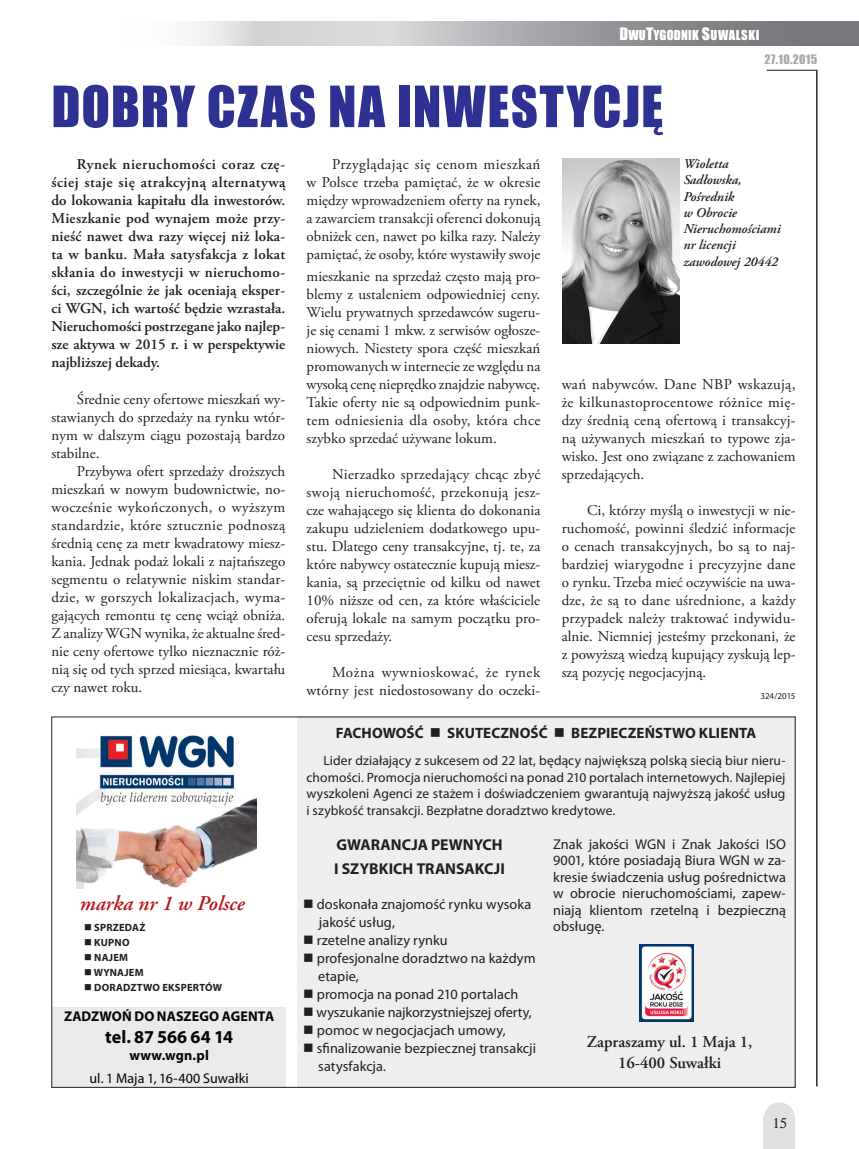
<style>
.page{position:relative;width:859px;height:1149px;background:#fff}
.page>*{position:absolute;margin:0;border:0;box-sizing:border-box;transform-origin:0 0}
._2_tytul_impact_35{font:52.5px "Impact";letter-spacing:.03em;color:#2e3092}
._1_tekst_bez_wcecia{font:italic 600 21px "Adobe Garamond Pro";color:#b8151b}
._6_ramka{font:700 18.15px "Myriad Pro";color:#080302}
._1_tekst_bez_wcecia-2{font:600 16.5px "Adobe Garamond Pro";color:#231f20}
._6_ramka-2{font:700 15.75px "Myriad Pro";color:#231f20}
._1_tekst{font:15px/18px "Adobe Garamond Pro";color:#231f20;text-align:justify}
._1_tekst-2{font:600 15px/18px "Adobe Garamond Pro";color:#231f20;text-align:justify}
._6_ramka-3{font:700 15px "Myriad Pro";letter-spacing:.005em;color:#231f20}
.t1{font:15px "Times";color:#231f20}
._6_ramka-4{font:14.25px "Myriad Pro";letter-spacing:.005em;color:#231f20}
._1_tekst_bez_wcecia-3{font:14.25px/16.5px "Myriad Pro";letter-spacing:.005em;color:#231f20;text-align:justify}
._6_ramka-5{font:700 14.1px "Myriad Pro";letter-spacing:.01em;color:#080302}
._6_ramka-6{font:14.1px "Myriad Pro";letter-spacing:.005em;color:#080302}
._6_ramka-7{font:13.5px/16.5px "Myriad Pro";letter-spacing:.005em;color:#231f20;text-align:justify}
._4_podpis{font:italic 600 13.5px "Adobe Garamond Pro";color:#231f20}
.t2{font:12.6px "Impact";letter-spacing:.015em;color:#fff}
.t3{font:12px "Impact";letter-spacing:.03em;color:#a8a9ad}
._1_tekst_bez_wcecia-4{font:700 10.5px "Myriad Pro";letter-spacing:.02em;color:#231f20}
._6_ramka-8{font:9px "Myriad Pro";letter-spacing:-.01em;color:#231f20}
.s1{font-size:15.75px}
</style>
<div class="page">
<svg style="left:193px;top:21px;width:666px;height:25px;background:#abadaf"></svg>
<hr style="left:816px;top:70px;width:1px;height:1015px;background:#231f20">
<hr style="left:767px;top:70px;width:50px;height:1px;background:#231f20">
<div style="left:764px;top:1101px;width:31px;height:33px;background:#e0e1e3;border-radius:50%"></div>
<div style="left:764px;top:1117px;width:31px;height:31px;background:#e0e1e3"></div>
<div style="left:297px;top:716px;width:498px;height:371px;background:#eeeeef"></div>
<img style="left:76px;top:735px;width:180px;height:153px">
<div style="left:52px;top:1006px;width:234px;height:80px;background:#e9eaeb"></div>
<img style="left:639px;top:944px;width:54px;height:77px">
<img style="left:562px;top:158px;width:117px;height:185px">
<p class="t2" style="left:619px;top:26px;width:141px"><span class="s1">D</span>WU<span class="s1">T</span>YGODNIK <span class="s1">S</span>UWALSKI</p>
<p class="_2_tytul_impact_35" style="left:51px;top:66px;width:613px">DOBRY CZAS NA INWESTYCJĘ</p>
<p class="t3" style="left:764px;top:50px;width:54px">27.10.2015</p>
<p class="_1_tekst-2" style="left:51px;top:156px;width:235px;text-indent:26px">Rynek nieruchomości coraz czę&shy;ściej staje się atrakcyjną alternatywą do lokowania kapitału dla inwestorów.<br>Mieszkanie pod wynajem może przy&shy;nieść nawet dwa razy więcej niż loka&shy;ta w banku. Mała satysfakcja z lokat skłania do inwestycji w nieruchomo&shy;ści, szczególnie że jak oceniają eksper&shy;ci WGN, ich wartość będzie wzrastała.<br>Nieruchomości postrzegane jako najlep&shy;sze aktywa w 2015 r. i w perspektywie najbliższej dekady.</p>
<p class="_1_tekst" style="left:51px;top:390px;width:235px;text-indent:26px">Średnie ceny ofertowe mieszkań wy&shy;stawianych do sprzedaży na rynku wtór&shy;nym w dalszym ciągu pozostają bardzo stabilne.</p>
<p class="_1_tekst" style="left:51px;top:462px;width:235px;text-indent:26px">Przybywa ofert sprzedaży droższych mieszkań w nowym budownictwie, no&shy;wocześnie wykończonych, o wyższym standardzie, które sztucznie podnoszą średnią cenę za metr kwadratowy miesz&shy;kania. Jednak podaż lokali z najtańszego segmentu o relatywnie niskim standar&shy;dzie, w gorszych lokalizacjach, wyma&shy;gających remontu tę cenę wciąż obniża.<br>Z analizy WGN wynika, że aktualne śred&shy;nie ceny ofertowe tylko nieznacznie róż&shy;nią się od tych sprzed miesiąca, kwartału czy nawet roku.</p>
<p class="_1_tekst_bez_wcecia" style="left:80px;top:890px;width:166px">marka nr 1 w Polsce</p>
<p class="_1_tekst_bez_wcecia-4" style="left:84px;top:921px;width:63px">■ SPRZEDAŻ</p>
<p class="_1_tekst_bez_wcecia-4" style="left:84px;top:936px;width:47px">■ KUPNO</p>
<p class="_1_tekst_bez_wcecia-4" style="left:84px;top:951px;width:46px">■ NAJEM</p>
<p class="_1_tekst_bez_wcecia-4" style="left:84px;top:966px;width:61px">■ WYNAJEM</p>
<p class="_1_tekst_bez_wcecia-4" style="left:84px;top:981px;width:139px">■ DORADZTWO EKSPERTÓW</p>
<p class="_6_ramka-5" style="left:64px;top:1007px;width:212px">ZADZWOŃ DO NASZEGO AGENTA</p>
<p class="_6_ramka" style="left:105px;top:1025px;width:129px">tel. 87 566 64 14</p>
<p class="_6_ramka-5" style="left:129px;top:1046px;width:81px">www.wgn.pl</p>
<p class="_6_ramka-6" style="left:90px;top:1069px;width:161px">ul. 1 Maja 1, 16-400 Suwałki</p>
<p class="_1_tekst" style="left:307px;top:156px;width:235px;text-indent:26px">Przyglądając się cenom mieszkań w Polsce trzeba pamiętać, że w okresie między wprowadzeniem oferty na rynek, a zawarciem transakcji oferenci dokonują obniżek cen, nawet po kilka razy. Należy pamiętać, że osoby, które wystawiły swoje</p>
<p class="_1_tekst" style="left:307px;top:268px;width:235px">mieszkanie na sprzedaż często mają pro&shy;blemy z ustaleniem odpowiedniej ceny.<br>Wielu prywatnych sprzedawców sugeru&shy;je się cenami 1 mkw. z serwisów ogłosze&shy;niowych. Niestety spora część mieszkań promowanych w internecie ze względu na wysoką cenę nieprędko znajdzie nabywcę.<br>Takie oferty nie są odpowiednim punk&shy;tem odniesienia dla osoby, która chce szybko sprzedać używane lokum.</p>
<p class="_1_tekst" style="left:307px;top:466px;width:235px;text-indent:26px">Nierzadko sprzedający chcąc zbyć swoją nieruchomość, przekonują jesz&shy;cze wahającego się klienta do dokonania zakupu udzieleniem dodatkowego upu&shy;stu. Dlatego ceny transakcyjne, tj. te, za które nabywcy ostatecznie kupują miesz&shy;kania, są przeciętnie od kilku od nawet 10% niższe od cen, za które właściciele oferują lokale na samym początku pro&shy;cesu sprzedaży.</p>
<p class="_1_tekst" style="left:307px;top:664px;width:235px;text-align:right">Można wywnioskować, że rynek wtórny jest niedostosowany do oczeki-</p>
<p class="_4_podpis" style="left:683px;top:156px;width:47px">Wioletta</p>
<p class="_4_podpis" style="left:683px;top:172px;width:60px">Sadłowska,</p>
<p class="_4_podpis" style="left:683px;top:188px;width:52px">Pośrednik</p>
<p class="_4_podpis" style="left:683px;top:205px;width:55px">w Obrocie</p>
<p class="_4_podpis" style="left:683px;top:221px;width:99px">Nieruchomościami</p>
<p class="_4_podpis" style="left:683px;top:237px;width:54px">nr licencji</p>
<p class="_4_podpis" style="left:683px;top:253px;width:96px">zawodowej 20442</p>
<p class="_1_tekst" style="left:562px;top:375px;width:235px">wań nabywców. Dane NBP wskazują, że kilkunastoprocentowe różnice mię&shy;dzy średnią ceną ofertową i transakcyj&shy;ną używanych mieszkań to typowe zja&shy;wisko. Jest ono związane z zachowaniem sprzedających.</p>
<p class="_1_tekst" style="left:562px;top:501px;width:235px;text-indent:26px">Ci, którzy myślą o inwestycji w nie&shy;ruchomość, powinni śledzić informacje o cenach transakcyjnych, bo są to naj&shy;bardziej wiarygodne i precyzyjne dane o rynku. Trzeba mieć oczywiście na uwa&shy;dze, że są to dane uśrednione, a każdy przypadek należy traktować indywidu&shy;alnie. Niemniej jesteśmy przekonani, że z powyższą wiedzą kupujący zyskują lep&shy;szą pozycję negocjacyjną.</p>
<p class="_6_ramka-8" style="left:760px;top:691px;width:37px">324/2015</p>
<p class="_6_ramka-3" style="left:336px;top:724px;width:422px">FACHOWOŚĆ ■ SKUTECZNOŚĆ ■ BEZPIECZEŃSTWO KLIENTA</p>
<p class="_6_ramka-7" style="left:307px;top:752px;width:480px;text-indent:17px">Lider działający z sukcesem od 22 lat, będący największą polską siecią biur nieru&shy;chomości. Promocja nieruchomości na ponad 210 portalach internetowych. Najlepiej wyszkoleni Agenci ze stażem i doświadczeniem gwarantują najwyższą jakość usług i szybkość transakcji. Bezpłatne doradztwo kredytowe.</p>
<p class="_6_ramka-2" style="left:336px;top:835px;width:168px">GWARANCJA PEWNYCH</p>
<p class="_6_ramka-2" style="left:334px;top:859px;width:172px">I SZYBKICH TRANSAKCJI</p>
<p class="_6_ramka-4" style="left:303px;top:895px;width:230px">■ doskonała znajomość rynku wysoka</p>
<p class="_6_ramka-4" style="left:319px;top:913px;width:78px">jakość usług,</p>
<p class="_6_ramka-4" style="left:303px;top:931px;width:146px">■ rzetelne analizy rynku</p>
<p class="_6_ramka-4" style="left:303px;top:949px;width:234px">■ profesjonalne doradztwo na każdym</p>
<p class="_6_ramka-4" style="left:318px;top:967px;width:42px">etapie,</p>
<p class="_6_ramka-4" style="left:303px;top:985px;width:217px">■ promocja na ponad 210 portalach</p>
<p class="_6_ramka-4" style="left:303px;top:1003px;width:230px">■ wyszukanie najkorzystniejszej oferty,</p>
<p class="_6_ramka-4" style="left:303px;top:1021px;width:204px">■ pomoc w negocjacjach umowy,</p>
<p class="_6_ramka-4" style="left:303px;top:1039px;width:234px">■ sfinalizowanie bezpiecznej transakcji</p>
<p class="_6_ramka-4" style="left:318px;top:1057px;width:69px">satysfakcja.</p>
<p class="_1_tekst_bez_wcecia-3" style="left:553px;top:835px;width:234px">Znak jakości WGN i Znak Jakości ISO 9001, które posiadają Biura WGN w za&shy;kresie świadczenia usług pośrednictwa w obrocie nieruchomościami, zapew&shy;niają klientom rzetelną i bezpieczną obsługę.</p>
<p class="_1_tekst_bez_wcecia-2" style="left:587px;top:1032px;width:167px">Zapraszamy ul. 1 Maja 1,</p>
<p class="_1_tekst_bez_wcecia-2" style="left:618px;top:1053px;width:105px">16-400 Suwałki</p>
<p class="t1" style="left:772px;top:1113px;width:16px">15</p>
</div>
